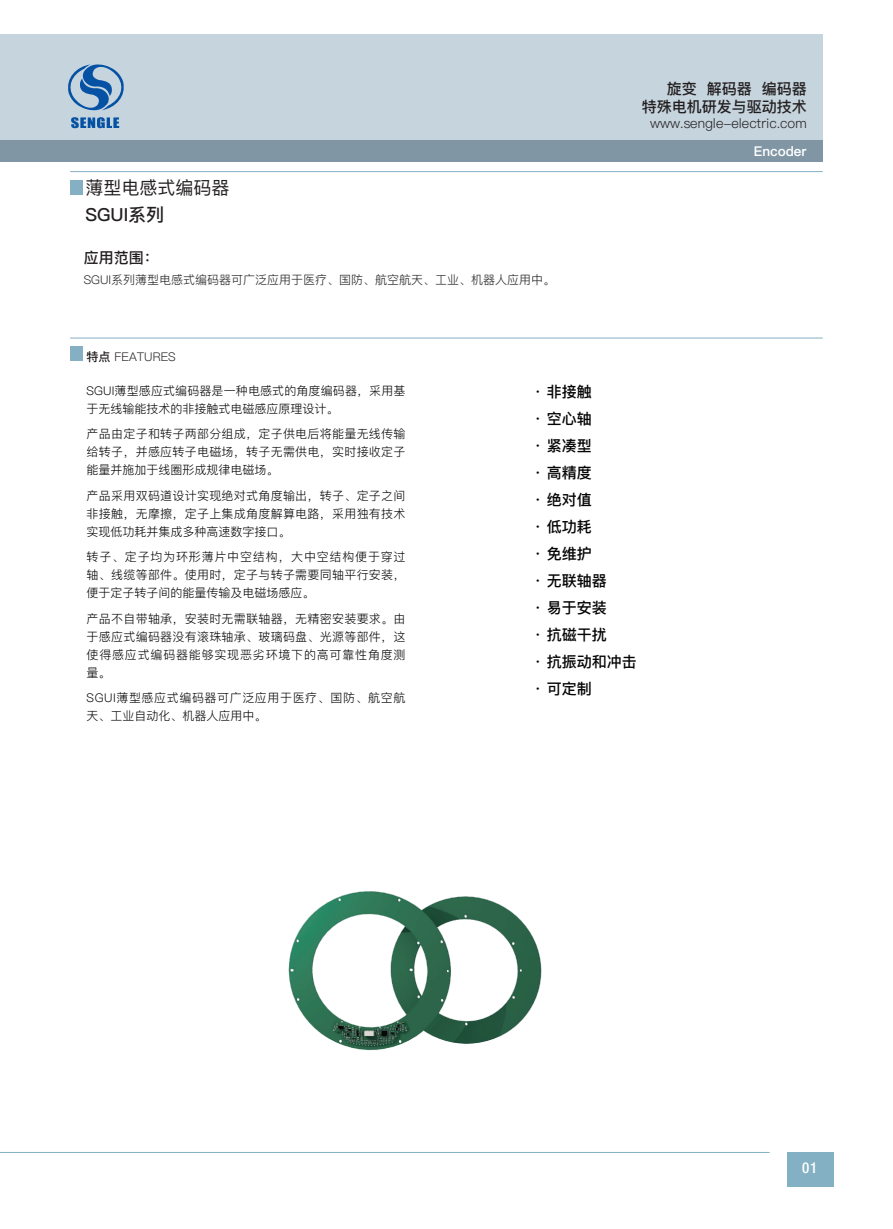
<style>
.page{position:relative;width:893px;height:1229px;background:#fff}
.page>*{position:absolute;margin:0;border:0;box-sizing:border-box;transform-origin:0 0}
.t1{font:18px "Ping Fang SC Medium";color:#231f20}
.t2{font:18px "Ping Fang SC Bold";color:#231f20}
.t3{font:15px/27px "Ping Fang SC Bold";color:#050404}
.t4{font:15px/18px "Ping Fang SC Bold";color:#231f20;text-align:right}
.t5{font:500 condensed 15px "Helvetica Neue LT Pro";color:#fff}
.t6{font:13.5px "Ping Fang SC Regular";color:#231f20}
.t7{font:13.5px "Ping Fang SC Heavy";color:#fff}
.t8{font:12px/18px "Ping Fang SC Regular";letter-spacing:.025em;color:#050404;text-align:justify}
.t9{font:12px "Ping Fang SC Regular";color:#231f20}
.t10{font:12px/18px "Ping Fang SC Regular";letter-spacing:.05em;color:#050404}
.s1{font-family:"Ping Fang SC Bold"}
</style>
<div class="page">
<hr style="left:0;top:1152px;width:770px;height:1px;background:#85afc3">
<div style="left:787px;top:1152px;width:46px;height:34px;background:#84b0c4"></div>
<hr style="left:70px;top:338px;width:753px;height:1px;background:#84b1c5">
<div style="left:70px;top:346px;width:13px;height:15px;background:#85afc3"></div>
<hr style="left:70px;top:171px;width:753px;height:1px;background:#84b1c5">
<div style="left:70px;top:180px;width:13px;height:15px;background:#85afc3"></div>
<div style="left:0;top:34px;width:823px;height:106px;background:#c6d4de"></div>
<div style="left:0;top:140px;width:823px;height:22px;background:#8096a4"></div>
<svg style="left:68px;top:64px;width:56px;height:47px"></svg>
<svg style="left:71px;top:117px;width:48px;height:11px"></svg>
<img style="left:288px;top:891px;width:254px;height:160px">
<p class="t4" style="left:642px;top:80px;width:166px">旋变 解码器 编码器<br>特殊电机研发与驱动技术</p>
<p class="t6" style="left:650px;top:115px;width:158px">www.sengle-electric.com</p>
<h1 class="t1" style="left:85px;top:177px;width:146px">薄型电感式编码器</h1>
<h1 class="t2" style="left:85px;top:204px;width:80px">SGUI系列</h1>
<p class="t4" style="left:84px;top:249px;width:77px">应用范围：</p>
<p class="t9" style="left:84px;top:273px;width:473px">SGUI系列薄型电感式编码器可广泛应用于医疗、国防、航空航天、工业、机器人应用中。</p>
<p class="t9" style="left:87px;top:349px;width:91px"><span class="s1">特点</span> FEATURES</p>
<p class="t8" style="left:87px;top:382px;width:320px">SGUI薄型感应式编码器是一种电感式的角度编码器，采用基于无线输能技术的非接触式电磁感应原理设计。</p>
<p class="t8" style="left:87px;top:425px;width:320px">产品由定子和转子两部分组成，定子供电后将能量无线传输给转子，并感应转子电磁场，转子无需供电，实时接收定子能量并施加于线圈形成规律电磁场。</p>
<p class="t8" style="left:87px;top:487px;width:320px">产品采用双码道设计实现绝对式角度输出，转子、定子之间非接触，无摩擦，定子上集成角度解算电路，采用独有技术实现低功耗并集成多种高速数字接口。</p>
<p class="t8" style="left:87px;top:548px;width:320px">转子、定子均为环形薄片中空结构，大中空结构便于穿过轴、线缆等部件。使用时，定子与转子需要同轴平行安装，便于定子转子间的能量传输及电磁场感应。</p>
<p class="t8" style="left:87px;top:610px;width:320px">产品不自带轴承，安装时无需联轴器，无精密安装要求。由于感应式编码器没有滚珠轴承、玻璃码盘、光源等部件，这使得感应式编码器能够实现恶劣环境下的高可靠性角度测量。</p>
<p class="t10" style="left:87px;top:689px;width:320px">SGUI薄型感应式编码器可广泛应用于医疗、国防、航空航天、工业自动化、机器人应用中。</p>
<p class="t3" style="left:534px;top:378px;width:104px">· 非接触<br>· 空心轴<br>· 紧凑型<br>· 高精度<br>· 绝对值<br>· 低功耗<br>· 免维护<br>· 无联轴器<br>· 易于安装<br>· 抗磁干扰<br>· 抗振动和冲击· 可定制</p>
<p class="t7" style="left:754px;top:143px;width:55px">Encoder</p>
<p class="t5" style="left:802px;top:1159px;width:17px">01</p>
</div>
